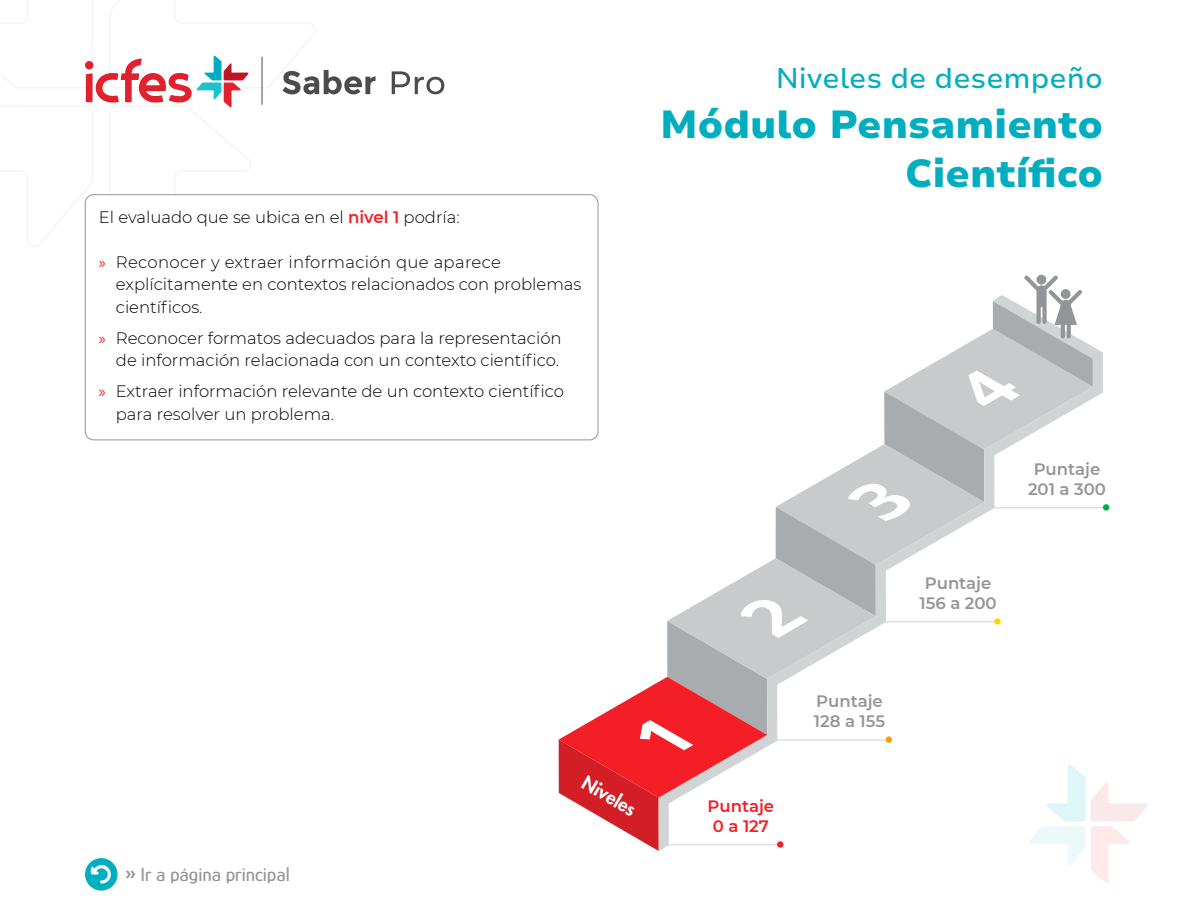
<style>
.page{position:relative;width:1188px;height:918px;background:#fff}
.page>*{position:absolute;margin:0;border:0;box-sizing:border-box;transform-origin:0 0}
.t1{font:900 39px/49.5px "Nunito Sans 7 pt";color:#00aec0;text-align:right}
.t2{font:500 28.5px "Nunito Sans 7 pt";color:#00aec0}
.t3{font:500 19.5px "Glory";color:#939599}
.t4{font:800 18.6px "Futura Std";color:#fff}
.Descriptores{font:300 16.5px/22.5px "Montserrat";color:#000}
.t5{font:600 16.5px/19.8px "Montserrat";color:#939599;text-align:center}
.t6{font:600 16.5px/19.8px "Montserrat";color:#f41e26;text-align:center}
.s1{font-weight:600;color:#f41e26}
.s2{font-family:"Myriad Pro";font-weight:400;color:#f41e26}
.s3{font-weight:700}
</style>
<div class="page">
<div style="left:85px;top:858px;width:33px;height:33px;background:#00aec0;border-radius:50%"></div>
<svg style="left:90px;top:865px;width:24px;height:20px"></svg>
<svg style="left:392px;top:71px;width:52px;height:23px"></svg>
<svg style="left:0;top:0;width:376px;height:312px"></svg>
<svg style="left:559px;top:275px;width:589px;height:608px"></svg>
<hr style="left:668px;top:844px;width:109px;height:1px;background:#d1d4d4">
<div style="left:777px;top:841px;width:6px;height:7px;background:#f41e26;border-radius:50%"></div>
<hr style="left:777px;top:740px;width:109px;height:1px;background:#d1d4d4">
<div style="left:886px;top:736px;width:6px;height:7px;background:#ff9e00;border-radius:50%"></div>
<hr style="left:886px;top:621px;width:108px;height:1px;background:#d1d4d4">
<svg style="left:994px;top:618px;width:7px;height:7px"></svg>
<hr style="left:994px;top:507px;width:109px;height:1px;background:#d1d4d4">
<div style="left:1103px;top:504px;width:6px;height:7px;background:#00af43;border-radius:50%"></div>
<div style="left:85px;top:195px;width:513px;height:245px;background:#fff;border-radius:9px"></div>
<div style="left:85px;top:194px;width:513px;height:246px;border:1px solid #939599;border-radius:9px"></div>
<p class="Descriptores" style="left:99px;top:205px;width:362px">El evaluado que se ubica en el <span class="s1">nivel 1</span> podría:</p>
<p class="Descriptores" style="left:116px;top:250px;width:467px;text-indent:-17px"><span class="s2">»</span> Reconocer y extraer información que aparece explícitamente en contextos relacionados con problemas científicos.</p>
<p class="Descriptores" style="left:99px;top:326px;width:464px;text-align:right"><span class="s2">»</span> Reconocer formatos adecuados para la representación de información relacionada con un contexto científico.</p>
<p class="Descriptores" style="left:116px;top:380px;width:450px;text-indent:-17px"><span class="s2">»</span> Extraer información relevante de un contexto científico para resolver un problema.</p>
<h2 class="t2" style="left:776px;top:58px;width:329px">Niveles de desempeño</h2>
<h1 class="t1" style="left:660px;top:98px;width:444px">Módulo Pensamiento<br>Científico</h1>
<p class="t5" style="left:1028px;top:459px;width:79px">Puntaje<br>201 a 300</p>
<p class="t5" style="left:920px;top:573px;width:79px">Puntaje<br>156 a 200</p>
<p class="t3" style="left:125px;top:862px;width:167px"><span class="s3">»</span> Ir a página principal</p>
<p class="t4" style="left:590px;top:771px;width:60px;rotate:30deg">Niveles</p>
<p class="t6" style="left:708px;top:796px;width:68px">Puntaje<br>0 a 127</p>
<p class="t5" style="left:814px;top:691px;width:73px;text-align:left">Puntaje<br>128 a 155</p>
</div>
